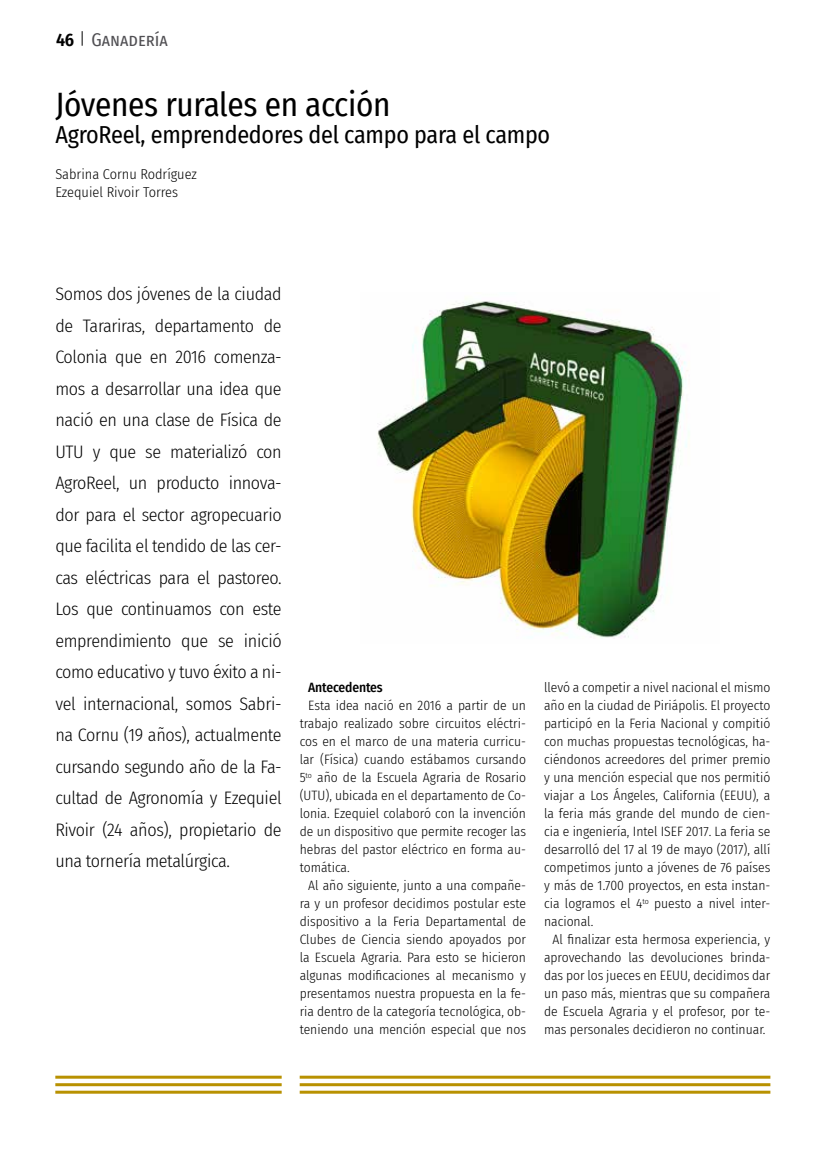
<style>
.page{position:relative;width:830px;height:1170px;background:#fff}
.page>*{position:absolute;margin:0;border:0;box-sizing:border-box;transform-origin:0 0}
.t1{font:33px "Fira Sans Condensed";letter-spacing:-.01em;color:#000}
.t2{font:24px "Fira Sans Condensed";letter-spacing:-.01em;color:#000}
.t3{font:300 18px/31.5px "Fira Sans Condensed";letter-spacing:-.02em;color:#000;text-align:justify}
.t4{font:18px "Fira Sans Condensed";color:#504f53}
.t5{font:600 18px "Fira Sans Condensed";color:#000}
.t6{font:300 14.25px/18px "Fira Sans Condensed";color:#000}
.t7{font:300 13.5px/18px "Fira Sans Condensed";color:#000;text-align:justify}
.t8{font:500 13.5px "Fira Sans Condensed";letter-spacing:-.01em;color:#000}
</style>
<div class="page">
<hr style="left:55px;top:1075px;width:226px;height:3px;background:#b89100">
<hr style="left:55px;top:1083px;width:226px;height:3px;background:#b89100">
<hr style="left:55px;top:1090px;width:226px;height:3px;background:#b89100">
<hr style="left:299px;top:1075px;width:471px;height:3px;background:#b89100">
<hr style="left:299px;top:1083px;width:471px;height:3px;background:#b89100">
<hr style="left:299px;top:1090px;width:471px;height:3px;background:#b89100">
<img style="left:377px;top:301px;width:311px;height:338px">
<svg style="left:82px;top:31px;width:1px;height:15px"></svg>
<h3 class="t5" style="left:56px;top:25px;width:20px">46</h3>
<h3 class="t4" style="left:91px;top:26px;width:78px">Ganadería</h3>
<h1 class="t1" style="left:55px;top:80px;width:336px">Jóvenes rurales en acción</h1>
<h2 class="t2" style="left:55px;top:116px;width:496px">AgroReel, emprendedores del campo para el campo</h2>
<p class="t6" style="left:55px;top:165px;width:143px">Sabrina Cornu Rodríguez<br>Ezequiel Rivoir Torres</p>
<p class="t3" style="left:55px;top:278px;width:228px">Somos dos jóvenes de la ciudad de Tarariras, departamento de Colonia que en 2016 comenza&shy;mos a desarrollar una idea que nació en una clase de Física de UTU y que se materializó con AgroReel, un producto innova&shy;dor para el sector agropecuario que facilita el tendido de las cer&shy;cas eléctricas para el pastoreo.<br>Los que continuamos con este emprendimiento que se inició como educativo y tuvo éxito a ni&shy;vel internacional, somos Sabri&shy;na Cornu (19 años), actualmente cursando segundo año de la Fa&shy;cultad de Agronomía y Ezequiel Rivoir (24 años), propietario de una tornería metalúrgica.</p>
<p class="t8" style="left:308px;top:676px;width:76px">Antecedentes</p>
<p class="t7" style="left:299px;top:696px;width:228px;text-indent:9px">Esta idea nació en 2016 a partir de un trabajo realizado sobre circuitos eléctri&shy;cos en el marco de una materia curricu&shy;lar (Física) cuando estábamos cursando 5<sup>to</sup> año de la Escuela Agraria de Rosario (UTU), ubicada en el departamento de Co&shy;lonia. Ezequiel colaboró con la invención de un dispositivo que permite recoger las hebras del pastor eléctrico en forma au&shy;tomática.</p>
<p class="t7" style="left:299px;top:876px;width:228px;text-indent:9px">Al año siguiente, junto a una compañe&shy;ra y un profesor decidimos postular este dispositivo a la Feria Departamental de Clubes de Ciencia siendo apoyados por la Escuela Agraria. Para esto se hicieron algunas modificaciones al mecanismo y presentamos nuestra propuesta en la fe&shy;ria dentro de la categoría tecnológica, ob&shy;teniendo una mención especial que nos</p>
<p class="t7" style="left:543px;top:678px;width:228px">llevó a competir a nivel nacional el mismo año en la ciudad de Piriápolis. El proyecto participó en la Feria Nacional y compitió con muchas propuestas tecnológicas, ha&shy;ciéndonos acreedores del primer premio y una mención especial que nos permitió viajar a Los Ángeles, California (EEUU), a la feria más grande del mundo de cien&shy;cia e ingeniería, Intel ISEF 2017. La feria se desarrolló del 17 al 19 de mayo (2017), allí competimos junto a jóvenes de 76 países y más de 1.700 proyectos, en esta instan&shy;cia logramos el 4<sup>to</sup> puesto a nivel inter&shy;nacional.</p>
<p class="t7" style="left:543px;top:930px;width:228px;text-indent:9px">Al finalizar esta hermosa experiencia, y aprovechando las devoluciones brinda&shy;das por los jueces en EEUU, decidimos dar un paso más, mientras que su compañera de Escuela Agraria y el profesor, por te&shy;mas personales decidieron no continuar.</p>
</div>
